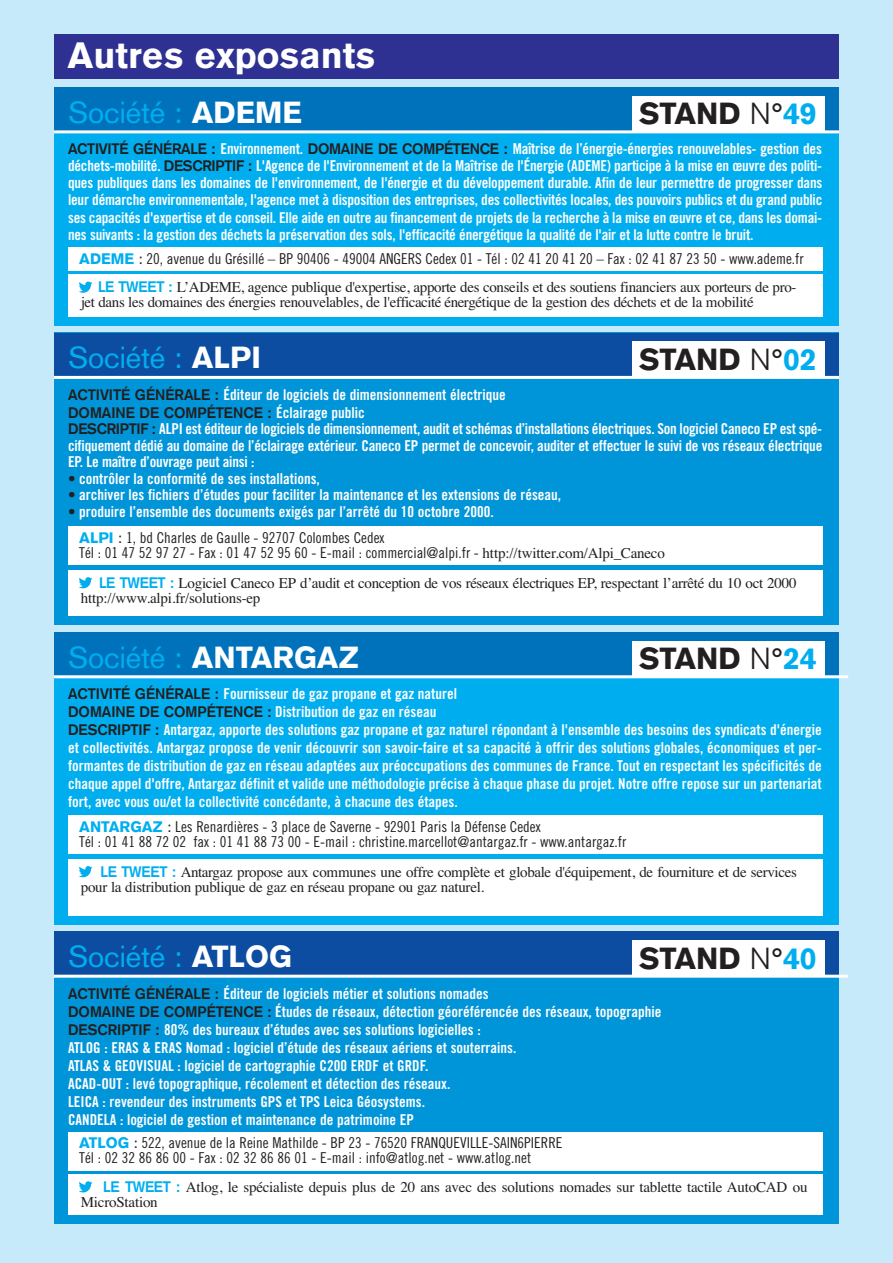
<style>
.page{position:relative;width:893px;height:1263px;background:#c6eafa}
.page>*{position:absolute;margin:0;border:0;box-sizing:border-box;transform-origin:0 0}
.t1{font:900 36px "Akzidenz Grotesk";color:#fff}
.t2{font:30px "Akzidenz Grotesk";color:#00aeef}
.t3{font:900 30px "Akzidenz Grotesk";color:#231f20}
.t4{font:15px/18px "Trade Gothic Bold Cond Twenty";color:#fff;text-align:justify}
.t5{font:15px/15px "Times";letter-spacing:-.02em;color:#231f20}
.t6{font:15px/15px "Trade Gothic Cond Eighteen";color:#231f20}
.t7{font:700 15px "Akzidenz Grotesk";color:#231f20}
.s1{font-weight:900;color:#fff}
.s2{font-family:"Akzidenz Grotesk";font-weight:700;color:#231f20}
.s3{font-weight:300}
.s4{color:#00aeef}
.s5{font-family:"Akzidenz Grotesk";font-weight:900;color:#00aeef}
.s6{font-family:"Akzidenz Grotesk"}
.s7{font-family:"Akzidenz Grotesk";font-weight:700;color:#00aeef}
.s8{font-family:"Trade Gothic Bold Cond Twenty";font-weight:400;color:#fff}
.s9{color:#231f20}
.s10{font-family:"Times"}
</style>
<div class="page">
<div style="left:54px;top:110px;width:785px;height:216px;background:#00aeef"></div>
<div style="left:54px;top:87px;width:785px;height:45px;background:#0072bc"></div>
<div style="left:54px;top:34px;width:785px;height:45px;background:#2e3092"></div>
<div style="left:68px;top:247px;width:755px;height:23px;background:#fff"></div>
<div style="left:632px;top:96px;width:192px;height:35px;background:#fff"></div>
<hr style="left:54px;top:130px;width:785px;height:3px;background:#fff">
<div style="left:54px;top:333px;width:785px;height:292px;background:#0095d9"></div>
<div style="left:54px;top:333px;width:785px;height:44px;background:#0d4da1"></div>
<div style="left:68px;top:527px;width:755px;height:38px;background:#fff"></div>
<div style="left:68px;top:570px;width:755px;height:45px;background:#fff"></div>
<div style="left:632px;top:342px;width:192px;height:34px;background:#fff"></div>
<hr style="left:54px;top:376px;width:785px;height:3px;background:#fff">
<svg style="left:79px;top:577px;width:13px;height:11px"></svg>
<div style="left:54px;top:632px;width:785px;height:292px;background:#00aeef"></div>
<div style="left:54px;top:632px;width:785px;height:45px;background:#0072bc"></div>
<div style="left:68px;top:816px;width:755px;height:38px;background:#fff"></div>
<div style="left:68px;top:859px;width:755px;height:56px;background:#fff"></div>
<div style="left:632px;top:641px;width:192px;height:34px;background:#fff"></div>
<hr style="left:54px;top:675px;width:794px;height:3px;background:#fff">
<svg style="left:79px;top:866px;width:13px;height:11px"></svg>
<div style="left:54px;top:931px;width:785px;height:293px;background:#0095d9"></div>
<div style="left:54px;top:931px;width:785px;height:45px;background:#0d4da1"></div>
<div style="left:68px;top:1132px;width:755px;height:38px;background:#fff"></div>
<div style="left:68px;top:1174px;width:755px;height:41px;background:#fff"></div>
<div style="left:632px;top:940px;width:192px;height:35px;background:#fff"></div>
<hr style="left:54px;top:975px;width:794px;height:3px;background:#fff">
<svg style="left:79px;top:1181px;width:13px;height:11px"></svg>
<div style="left:68px;top:274px;width:755px;height:43px;background:#fff"></div>
<svg style="left:79px;top:282px;width:13px;height:11px"></svg>
<h1 class="t1" style="left:68px;top:43px;width:309px">Autres exposants</h1>
<h2 class="t2" style="left:68px;top:102px;width:235px">Société : <span class="s1">ADEME</span></h2>
<p class="t4" style="left:68px;top:141px;width:756px;line-height:17.2px"><span class="s2">ACTIVITÉ GÉNÉRALE :</span> Environnement. <span class="s2">DOMAINE DE COMPÉTENCE :</span> Maîtrise de l’énergie-énergies renouvelables- gestion des déchets-mobilité. <span class="s2">DESCRIPTIF :</span> L'Agence de l'Environnement et de la Maîtrise de l'Énergie (ADEME) participe à la mise en œuvre des politi&shy;ques publiques dans les domaines de l'environnement, de l'énergie et du développement durable. Afin de leur permettre de progresser dans leur démarche environnementale, l'agence met à disposition des entreprises, des collectivités locales, des pouvoirs publics et du grand public ses capacités d'expertise et de conseil. Elle aide en outre au financement de projets de la recherche à la mise en œuvre et ce, dans les domai&shy;nes suivants : la gestion des déchets la préservation des sols, l'efficacité énergétique la qualité de l'air et la lutte contre le bruit.</p>
<h2 class="t3" style="left:639px;top:103px;width:179px">STAND <span class="s3">N</span>°<span class="s4">49</span></h2>
<p class="t6" style="left:79px;top:252px;width:726px"><span class="s5">ADEME</span> <span class="s6">:</span> 20, avenue du Grésillé – BP 90406 - 49004 ANGERS Cedex 01 - Tél : 02 41 20 41 20 – Fax : 02 41 87 23 50 - www.ademe.fr</p>
<p class="t5" style="left:81px;top:279px;width:717px;text-indent:17px"><span class="s7">LE TWEET :</span> L’ADEME, agence publique d'expertise, apporte des conseils et des soutiens financiers aux porteurs de pro&shy;jet dans les domaines des énergies renouvelables, de l'efficacité énergétique de la gestion des déchets et de la mobilité</p>
<h2 class="t2" style="left:68px;top:347px;width:194px">Société : <span class="s1">ALPI</span></h2>
<p class="t4" style="left:68px;top:387px;width:439px"><span class="s2">ACTIVITÉ GÉNÉRALE :</span> Éditeur de logiciels de dimensionnement électrique</p>
<p class="t7" style="left:68px;top:407px;width:298px">DOMAINE DE COMPÉTENCE : <span class="s8">Éclairage public</span></p>
<p class="t4" style="left:68px;top:422px;width:756px;line-height:16.5px"><span class="s2">DESCRIPTIF :</span> ALPI est éditeur de logiciels de dimensionnement, audit et schémas d’installations électriques. Son logiciel Caneco EP est spé&shy;cifiquement dédié au domaine de l’éclairage extérieur. Caneco EP permet de concevoir, auditer et effectuer le suivi de vos réseaux électrique EP. Le maître d’ouvrage peut ainsi :</p>
<p class="t4" style="left:68px;top:471px;width:253px"><span class="s9">•</span> contrôler la conformité de ses installations,</p>
<p class="t4" style="left:68px;top:487px;width:495px"><span class="s9">•</span> archiver les fichiers d’études pour faciliter la maintenance et les extensions de réseau,</p>
<p class="t4" style="left:68px;top:504px;width:427px"><span class="s9">•</span> produire l’ensemble des documents exigés par l’arrêté du 10 octobre 2000.</p>
<h2 class="t3" style="left:639px;top:348px;width:179px">STAND <span class="s3">N</span>°<span class="s4">02</span></h2>
<p class="t6" style="left:79px;top:531px;width:587px"><span class="s5">ALPI</span> <span class="s6">:</span> 1, bd Charles de Gaulle - 92707 Colombes Cedex<br>Tél : 01 47 52 97 27 - Fax : 01 47 52 95 60 - E-mail : commercial@alpi.fr - <span class="s10">http://twitter.com/Alpi_Caneco</span></p>
<p class="t5" style="left:81px;top:575px;width:717px;text-indent:18px"><span class="s7">LE TWEET :</span> Logiciel Caneco EP d’audit et conception de vos réseaux électriques EP, respectant l’arrêté du 10 oct 2000 http://www.alpi.fr/solutions-ep</p>
<h2 class="t2" style="left:68px;top:646px;width:293px">Société : <span class="s1">ANTARGAZ</span></h2>
<p class="t4" style="left:68px;top:686px;width:755px;text-align:left"><span class="s2">ACTIVITÉ GÉNÉRALE :</span> Fournisseur de gaz propane et gaz naturel<br><span class="s2">DOMAINE DE COMPÉTENCE :</span> Distribution de gaz en réseau<br><span class="s2">DESCRIPTIF :</span> Antargaz, apporte des solutions gaz propane et gaz naturel répondant à l'ensemble des besoins des syndicats d'énergie et collectivités. Antargaz propose de venir découvrir son savoir-faire et sa capacité à offrir des solutions globales, économiques et per&shy;formantes de distribution de gaz en réseau adaptées aux préoccupations des communes de France. Tout en respectant les spécificités de chaque appel d'offre, Antargaz définit et valide une méthodologie précise à chaque phase du projet. Notre offre repose sur un partenariat fort, avec vous ou/et la collectivité concédante, à chacune des étapes.</p>
<h2 class="t3" style="left:639px;top:648px;width:179px">STAND <span class="s3">N</span>°<span class="s4">24</span></h2>
<p class="t6" style="left:79px;top:820px;width:548px"><span class="s5">ANTARGAZ</span> <span class="s6">:</span> Les Renardières - 3 place de Saverne - 92901 Paris la Défense Cedex<br>Tél : 01 41 88 72 02 fax : 01 41 88 73 00 - E-mail : christine.marcellot@antargaz.fr - www.antargaz.fr</p>
<p class="t5" style="left:81px;top:864px;width:717px;text-indent:20px"><span class="s7">LE TWEET :</span> Antargaz propose aux communes une offre complète et globale d'équipement, de fourniture et de services pour la distribution publique de gaz en réseau propane ou gaz naturel.</p>
<h2 class="t2" style="left:68px;top:946px;width:225px">Société : <span class="s1">ATLOG</span></h2>
<p class="t4" style="left:68px;top:985px;width:595px;text-align:left"><span class="s2">ACTIVITÉ GÉNÉRALE :</span> Éditeur de logiciels métier et solutions nomades<br><span class="s2">DOMAINE DE COMPÉTENCE :</span> Études de réseaux, détection géoréférencée des réseaux, topographie <span class="s2">DESCRIPTIF :</span> 80% des bureaux d’études avec ses solutions logicielles :<br>ATLOG : ERAS &amp; ERAS Nomad : logiciel d’étude des réseaux aériens et souterrains.<br>ATLAS &amp; GEOVISUAL : logiciel de cartographie C200 ERDF et GRDF.<br>ACAD-OUT : levé topographique, récolement et détection des réseaux.<br>LEICA : revendeur des instruments GPS et TPS Leica Géosystems.<br>CANDELA : logiciel de gestion et maintenance de patrimoine EP</p>
<h2 class="t3" style="left:639px;top:947px;width:179px">STAND <span class="s3">N</span>°<span class="s4">40</span></h2>
<p class="t6" style="left:79px;top:1137px;width:485px"><span class="s5">ATLOG</span> <span class="s6">:</span> 522, avenue de la Reine Mathilde - BP 23 - 76520 FRANQUEVILLE-SAIN6PIERRE<br>Tél : 02 32 86 86 00 - Fax : 02 32 86 86 01 - E-mail : info@atlog.net - www.atlog.net</p>
<p class="t5" style="left:81px;top:1179px;width:728px;text-indent:22px"><span class="s7">LE TWEET :</span> Atlog, le spécialiste depuis plus de 20 ans avec des solutions nomades sur tablette tactile AutoCAD ou<br>MicroStation</p>
</div>
